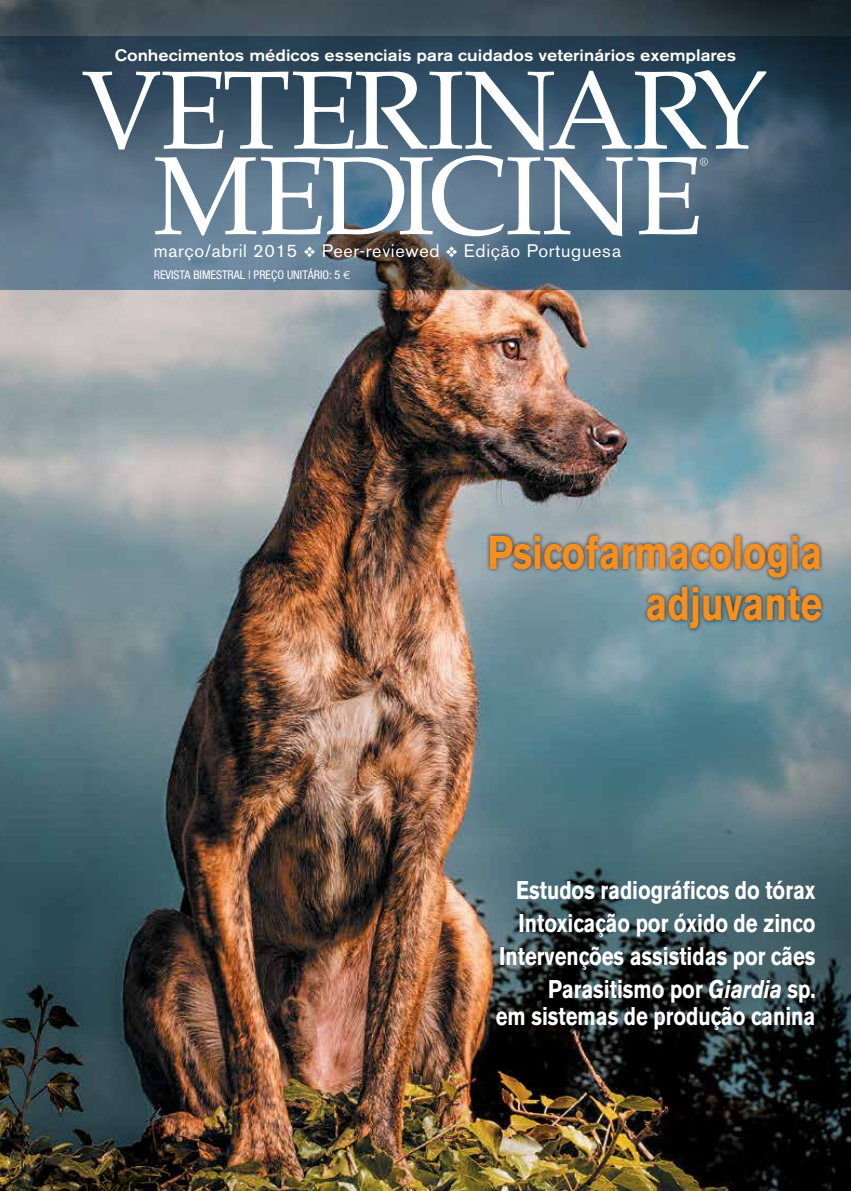
<style>
.page{position:relative;width:851px;height:1191px;background:#fff}
.page>*{position:absolute;margin:0;border:0;box-sizing:border-box;transform-origin:0 0}
.t1{font:700 46.8px/50.8px "Akzidenz Grotesk BE";color:#f78f1e;text-align:right;scale:.8 1}
.t2{font:700 25.5px/33px "Akzidenz Grotesk BE";color:#fff;text-align:right;scale:.8 1}
.t3{font:18px "Akzidenz Grotesk BE";letter-spacing:.04em;color:#fff}
.t4{font:500 16.5px "Akzidenz Grotesk BE";color:#fff;scale:1.1 1}
.t5{font:condensed 12px "Helvetica Neue";color:#fff}
.s1{font-family:"Euro Sans ITC";font-stretch:normal}
.s2{font-style:italic}
</style>
<div class="page">
<img style="left:0;top:0;width:850px;height:1191px">
<svg style="left:0;top:36px;width:850px;height:253px;background:#40586c"></svg>
<svg style="left:82px;top:70px;width:684px;height:166px"></svg>
<div style="left:485px;top:531px;width:340px;height:101px;background:#000;opacity:.75"></div>
<p class="t4" style="left:115px;top:45px;width:566px">Conhecimentos médicos essenciais para cuidados veterinários exemplares</p>
<p class="t3" style="left:154px;top:240px;width:468px">março/abril 2015 ❖ Peer-reviewed ❖ Edição Portuguesa</p>
<p class="t5" style="left:154px;top:268px;width:198px">REVISTA BIMESTRAL | PREÇO UNITÁRIO: 5 <span class="s1">€</span></p>
<h1 class="t1" style="left:487px;top:528px;width:420px">Psicofarmacologia adjuvante</h1>
<p class="t2" style="left:499px;top:874px;width:397px">Estudos radiográficos do tórax<br>Intoxicação por óxido de zinco<br>Intervenções assistidas por cães<br>Parasitismo por <span class="s2">Giardia</span> sp.</p>
<p class="t2" style="left:495px;top:1000px;width:401px">em sistemas de produção canina</p>
</div>
